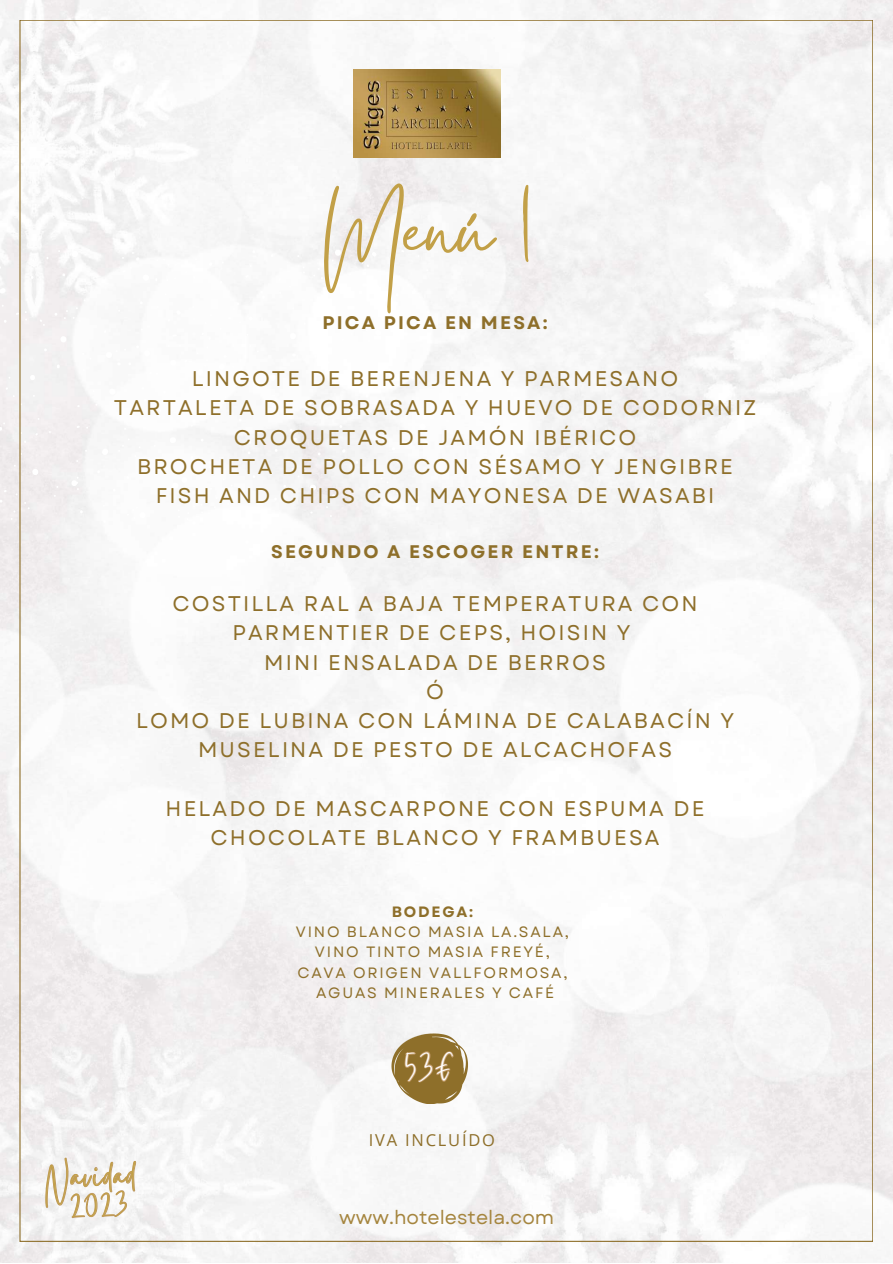
<style>
.page{position:relative;width:893px;height:1264px;background:#fff}
.page>*{position:absolute;margin:0;border:0;box-sizing:border-box;transform-origin:0 0}
.t1{font:104.55px "Gistesy";color:#c2a047}
.t2{font:41.25px "Gistesy";color:#c2a047}
.t3{font:35.1px "Gistesy";color:#c2a047}
.t4{font:21.15px/29.2px "Garet";letter-spacing:.1em;color:#8e6f2a;text-align:center}
.t5{font:19.2px "Garet";color:#a5853e}
.t6{font:700 18.15px "Garet";letter-spacing:.12em;color:#8e6f2a}
.t7{font:16.5px "Open Sans";letter-spacing:.11em;color:#8e6f2a}
.t8{font:15px/20.2px "Garet";letter-spacing:.12em;color:#8e6f2a;text-align:center}
.t9{font:700 15px "Garet";letter-spacing:.12em;color:#8e6f2a}
</style>
<div class="page">
<img style="left:0;top:0;width:892px;height:1262px">
<svg style="left:0;top:249px;width:428px;height:274px"></svg>
<img style="left:354px;top:70px;width:146px;height:87px">
<svg style="left:44px;top:1155px;width:93px;height:63px"></svg>
<svg style="left:391px;top:1033px;width:77px;height:70px"></svg>
<h1 class="t1" style="left:323px;top:159px;width:213px">Menú 1</h1>
<p class="t6" style="left:322px;top:309px;width:226px">PICA PICA EN MESA:</p>
<p class="t4" style="left:114px;top:364px;width:644px">LINGOTE DE BERENJENA Y PARMESANO<br>TARTALETA DE SOBRASADA Y HUEVO DE CODORNIZ CROQUETAS DE JAMÓN IBÉRICO<br>BROCHETA DE POLLO CON SÉSAMO Y JENGIBRE FISH AND CHIPS CON MAYONESA DE WASABI</p>
<p class="t6" style="left:271px;top:539px;width:329px">SEGUNDO A ESCOGER ENTRE:</p>
<p class="t4" style="left:136px;top:589px;width:599px">COSTILLA RAL A BAJA TEMPERATURA CON<br>PARMENTIER DE CEPS, HOISIN Y<br>MINI ENSALADA DE BERROS<br>Ó<br>LOMO DE LUBINA CON LÁMINA DE CALABACÍN Y<br>MUSELINA DE PESTO DE ALCACHOFAS</p>
<p class="t4" style="left:166px;top:793px;width:540px">HELADO DE MASCARPONE CON ESPUMA DE<br>CHOCOLATE BLANCO Y FRAMBUESA</p>
<p class="t9" style="left:392px;top:900px;width:83px">BODEGA:</p>
<p class="t8" style="left:296px;top:921px;width:275px">VINO BLANCO MASIA LA.SALA,<br>VINO TINTO MASIA FREYÉ,<br>CAVA ORIGEN VALLFORMOSA,<br>AGUAS MINERALES Y CAFÉ</p>
<h2 class="t2" style="left:45px;top:1148px;width:91px;rotate:-2deg">Navidad</h2>
<h3 class="t3" style="left:68px;top:1184px;width:60px;rotate:-2deg">2023</h3>
<p class="t7" style="left:369px;top:1128px;width:128px">IVA INCLUÍDO</p>
<p class="t5" style="left:339px;top:1202px;width:216px">www.hotelestela.com</p>
</div>
